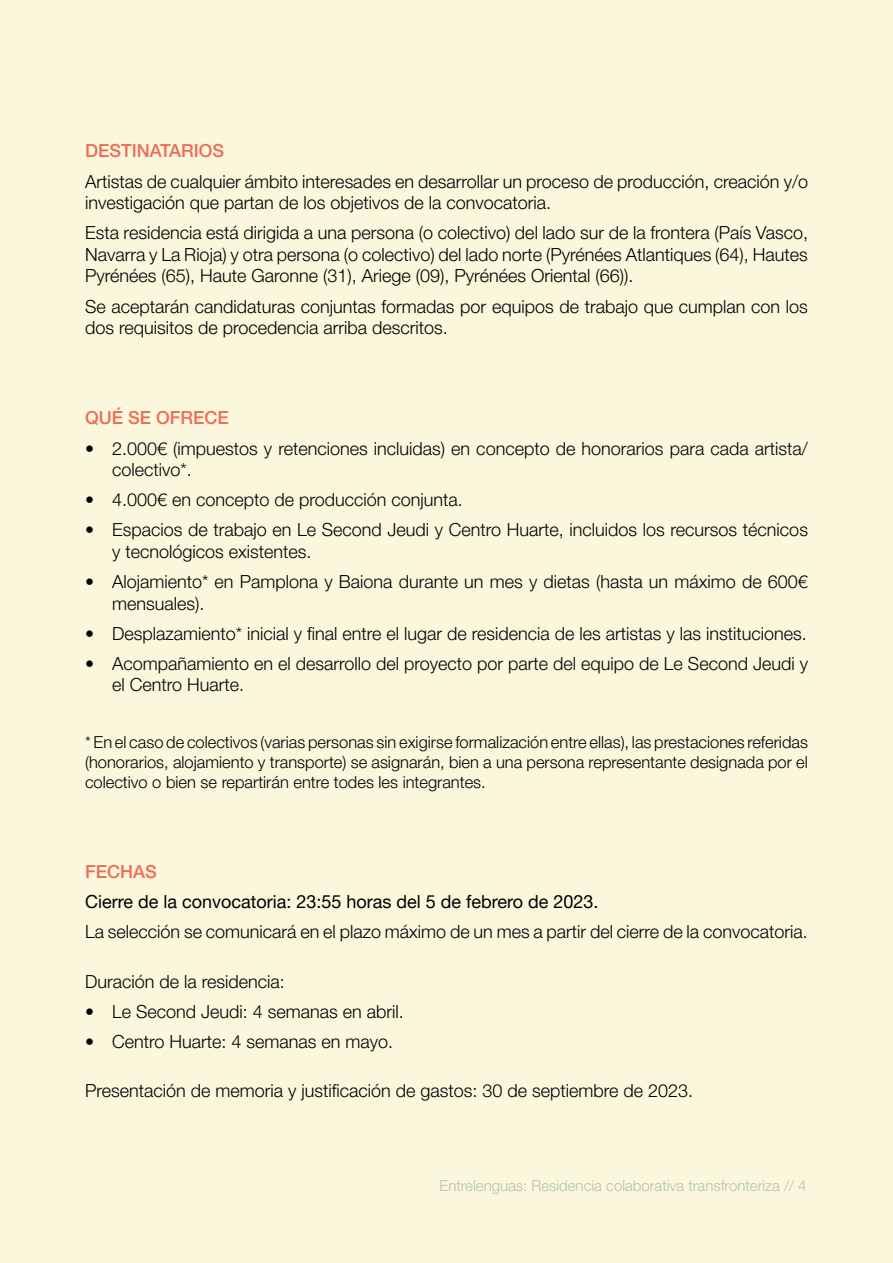
<style>
.page{position:relative;width:893px;height:1263px;background:#fbf7dc}
.page>*{position:absolute;margin:0;border:0;box-sizing:border-box;transform-origin:0 0}
.t1{font:300 18px/21.6px "Helvetica Neue LT Pro";color:#000}
.t2{font:300 18px/21.6px "Helvetica Neue LT Pro";color:#020203}
.t3{font:18px "Helvetica Neue LT Pro";color:#000}
.t4{font:500 18px "Helvetica Neue LT Pro";color:#ee6d57}
.t5{font:300 16.5px/19.8px "Helvetica Neue LT Pro";color:#000;text-align:justify}
.t6{font:300 15px "Helvetica Neue LT Pro";color:#b2c2b0}
</style>
<div class="page">
<p class="t4" style="left:85px;top:140px;width:141px">DESTINATARIOS</p>
<p class="t1" style="left:85px;top:170px;width:724px">Artistas de cualquier ámbito interesades en desarrollar un proceso de producción, creación y/o investigación que partan de los objetivos de la convocatoria.</p>
<p class="t1" style="left:85px;top:222px;width:724px;text-align:justify">Esta residencia está dirigida a una persona (o colectivo) del lado sur de la frontera (País Vasco, Navarra y La Rioja) y otra persona (o colectivo) del lado norte (Pyrénées Atlantiques (64), Hautes Pyrénées (65), Haute Garonne (31), Ariege (09), Pyrénées Oriental (66)).</p>
<p class="t1" style="left:85px;top:295px;width:724px">Se aceptarán candidaturas conjuntas formadas por equipos de trabajo que cumplan con los dos requisitos de procedencia arriba descritos.</p>
<p class="t4" style="left:85px;top:407px;width:145px">QUÉ SE OFRECE</p>
<p class="t2" style="left:112px;top:437px;width:697px;text-indent:-27px">• 2.000€ (impuestos y retenciones incluidas) en concepto de honorarios para cada artista/ colectivo*.</p>
<p class="t2" style="left:85px;top:489px;width:379px">• 4.000€ en concepto de producción conjunta.</p>
<p class="t2" style="left:112px;top:519px;width:697px;text-indent:-27px">• Espacios de trabajo en Le Second Jeudi y Centro Huarte, incluidos los recursos técnicos y tecnológicos existentes.</p>
<p class="t2" style="left:112px;top:570px;width:697px;text-indent:-27px">• Alojamiento* en Pamplona y Baiona durante un mes y dietas (hasta un máximo de 600€ mensuales).</p>
<p class="t2" style="left:85px;top:622px;width:723px">• Desplazamiento* inicial y final entre el lugar de residencia de les artistas y las instituciones.</p>
<p class="t2" style="left:112px;top:652px;width:697px;text-indent:-27px">• Acompañamiento en el desarrollo del proyecto por parte del equipo de Le Second Jeudi y el Centro Huarte.</p>
<p class="t5" style="left:85px;top:732px;width:724px">* En el caso de colectivos (varias personas sin exigirse formalización entre ellas), las prestaciones referidas (honorarios, alojamiento y transporte) se asignarán, bien a una persona representante designada por el colectivo o bien se repartirán entre todes les integrantes.</p>
<p class="t4" style="left:85px;top:861px;width:73px">FECHAS</p>
<p class="t3" style="left:85px;top:891px;width:515px">Cierre de la convocatoria: 23:55 horas del 5 de febrero de 2023.</p>
<p class="t1" style="left:85px;top:921px;width:724px">La selección se comunicará en el plazo máximo de un mes a partir del cierre de la convocatoria.</p>
<p class="t1" style="left:85px;top:970px;width:201px">Duración de la residencia:</p>
<p class="t1" style="left:85px;top:1000px;width:320px">• Le Second Jeudi: 4 semanas en abril.</p>
<p class="t1" style="left:85px;top:1030px;width:310px">• Centro Huarte: 4 semanas en mayo.</p>
<p class="t1" style="left:85px;top:1080px;width:610px">Presentación de memoria y justificación de gastos: 30 de septiembre de 2023.</p>
<p class="t6" style="left:439px;top:1176px;width:369px">Entrelenguas: Residencia colaborativa transfronteriza // 4</p>
</div>
